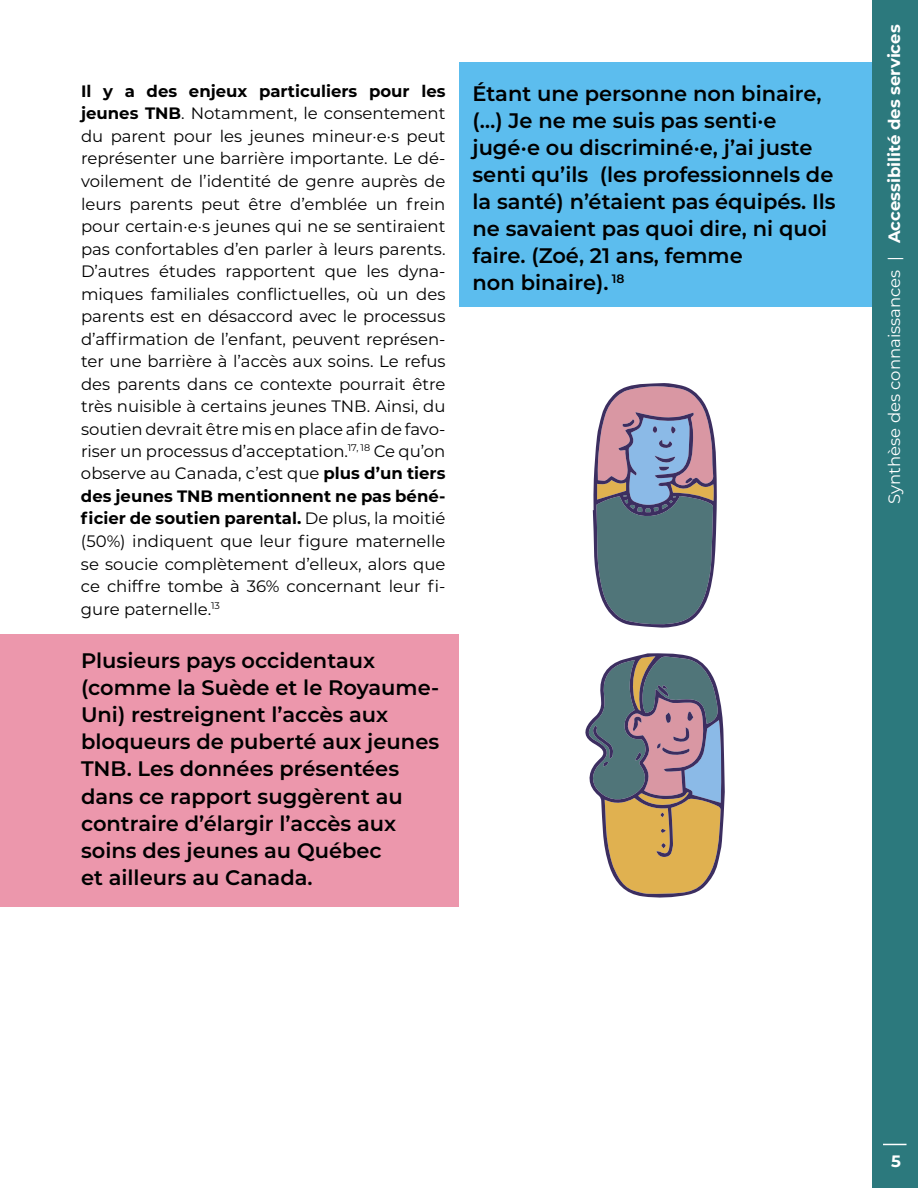
<style>
.page{position:relative;width:918px;height:1188px;background:#fff}
.page>*{position:absolute;margin:0;border:0;box-sizing:border-box;transform-origin:0 0}
.t1{font:600 21px/27px "Montserrat";color:#000}
.t2{font:16.5px/22.5px "Montserrat";color:#000;text-align:justify}
.t3{font:16.5px "Montserrat";color:#fff}
.t4{font:100 16.5px "Montserrat";color:#fff}
.s1{font-weight:700}
</style>
<div class="page">
<div style="left:872px;top:0;width:46px;height:1188px;background:#2c797d"></div>
<svg style="left:883px;top:1144px;width:24px;height:1px"></svg>
<div style="left:0;top:634px;width:459px;height:273px;background:#ec97ac"></div>
<div style="left:459px;top:63px;width:413px;height:244px;background:#5cbdee"></div>
<svg style="left:593px;top:383px;width:124px;height:245px;background:#858b99"></svg>
<svg style="left:585px;top:653px;width:140px;height:245px"></svg>
<p class="t2" style="left:81px;top:79px;width:366px"><span class="s1">Il y a des enjeux particuliers pour les jeunes TNB</span>. Notamment, le consentement du parent pour les jeunes mineur·e·s peut représenter une barrière importante. Le dé&shy;voilement de l’identité de genre auprès de leurs parents peut être d’emblée un frein pour certain·e·s jeunes qui ne se sentiraient pas confortables d’en parler à leurs parents.<br>D’autres études rapportent que les dyna&shy;miques familiales conflictuelles, où un des parents est en désaccord avec le processus d’affirmation de l’enfant, peuvent représen&shy;ter une barrière à l’accès aux soins. Le refus des parents dans ce contexte pourrait être très nuisible à certains jeunes TNB. Ainsi, du soutien devrait être mis en place afin de favo&shy;riser un processus d’acceptation.<sup>17,</sup> <sup>18</sup> Ce qu’on observe au Canada, c’est que <span class="s1">plus d’un tiers des jeunes TNB mentionnent ne pas béné&shy;ficier de soutien parental.</span> De plus, la moitié (50%) indiquent que leur figure maternelle se soucie complètement d’elleux, alors que ce chiffre tombe à 36% concernant leur fi&shy;gure paternelle.<sup>13</sup></p>
<p class="t1" style="left:81px;top:647px;width:360px">Plusieurs pays occidentaux (comme la Suède et le Royaume-<br>Uni) restreignent l’accès aux bloqueurs de puberté aux jeunes<br>TNB. Les données présentées dans ce rapport suggèrent au contraire d’élargir l’accès aux soins des jeunes au Québec<br>et ailleurs au Canada.</p>
<p class="t1" style="left:473px;top:79px;width:365px">Étant une personne non binaire, (…) Je ne me suis pas senti·e jugé·e ou discriminé·e, j’ai juste senti qu’ils (les professionnels de la santé) n’étaient pas équipés. Ils ne savaient pas quoi dire, ni quoi faire. (Zoé, 21 ans, femme<br>non binaire). <sup>18</sup></p>
<p class="t3" style="left:883px;top:504px;width:481px;rotate:-90deg">Synthèse des connaissances | <span class="s1">Accessibilité des services</span></p>
<p class="t4" style="left:891px;top:1150px;width:11px">5</p>
</div>
